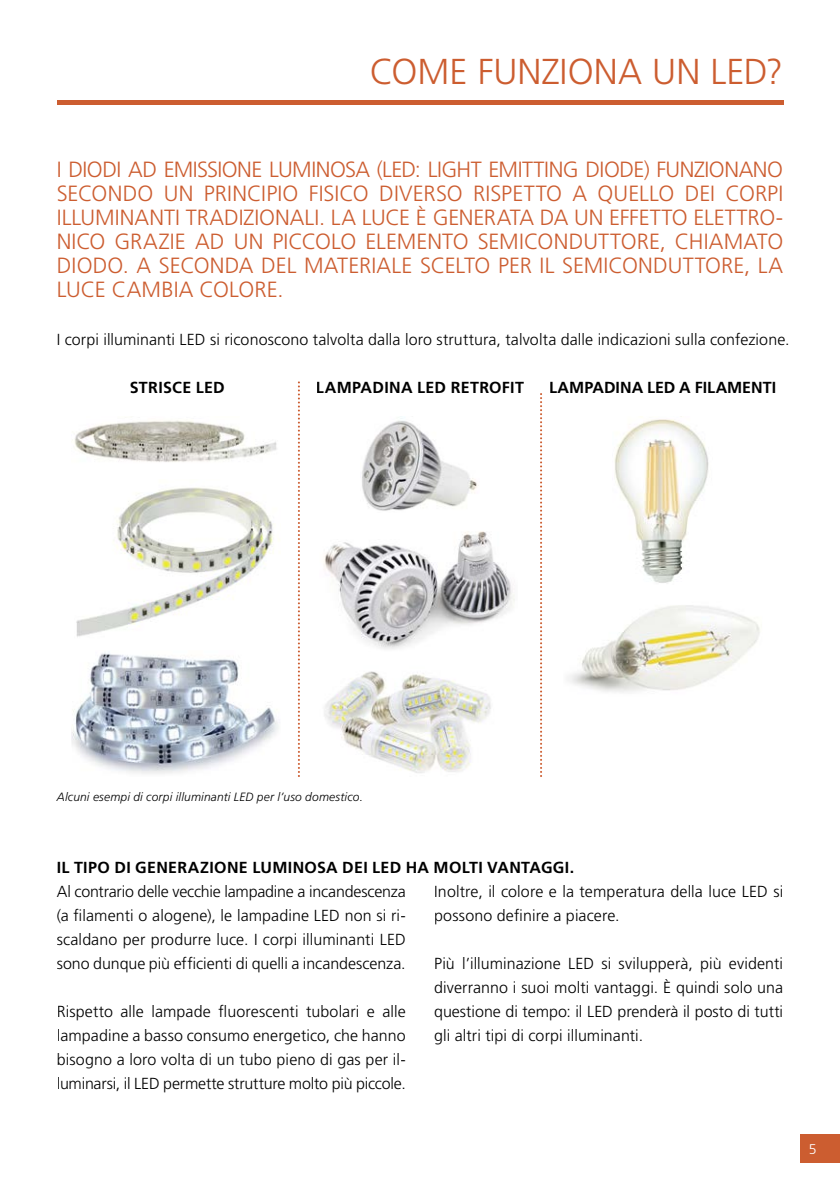
<style>
.page{position:relative;width:840px;height:1191px;background:#fff}
.page>*{position:absolute;margin:0;border:0;box-sizing:border-box;transform-origin:0 0}
.t1{font:300 36px "Frutiger LT Std";color:#cc5d30}
.t2{font:300 22px/24px "Frutiger LT Std";color:#cc5d30;text-align:justify}
.t3{font:300 16px/24px "Frutiger LT Std";color:#000;text-align:justify}
.t4{font:700 16px "Frutiger LT Std";letter-spacing:.02em;color:#000}
.t5{font:700 16px "Frutiger LT Std";color:#000}
.t6{font:300 14px "Frutiger LT Std";color:#fff}
.t7{font:italic 300 12px "Frutiger LT Std";letter-spacing:.015em;color:#000}
</style>
<div class="page">
<div style="left:799px;top:1134px;width:40px;height:28px;background:#cc5d30"></div>
<hr style="left:57px;top:101px;width:725px;height:4px;background:#cc5d30">
<img style="left:74px;top:420px;width:203px;height:42px">
<img style="left:71px;top:653px;width:208px;height:121px">
<img style="left:76px;top:487px;width:198px;height:150px">
<img style="left:324px;top:671px;width:167px;height:102px">
<img style="left:324px;top:531px;width:191px;height:118px">
<img style="left:362px;top:418px;width:115px;height:93px">
<img style="left:614px;top:419px;width:95px;height:164px">
<img style="left:568px;top:605px;width:192px;height:88px">
<svg style="left:298px;top:381px;width:2px;height:396px"></svg>
<svg style="left:540px;top:393px;width:1px;height:384px"></svg>
<h1 class="t1" style="left:370px;top:51px;width:414px">COME FUNZIONA UN LED?</h1>
<p class="t2" style="left:57px;top:157px;width:727px">I DIODI AD EMISSIONE LUMINOSA (LED: LIGHT EMITTING DIODE) FUNZIONANO SECONDO UN PRINCIPIO FISICO DIVERSO RISPETTO A QUELLO DEI CORPI ILLUMINANTI TRADIZIONALI. LA LUCE È GENERATA DA UN EFFETTO ELETTRO-NICO GRAZIE AD UN PICCOLO ELEMENTO SEMICONDUTTORE, CHIAMATO DIODO. A SECONDA DEL MATERIALE SCELTO PER IL SEMICONDUTTORE, LA LUCE CAMBIA COLORE.</p>
<p class="t3" style="left:57px;top:327px;width:734px">I corpi illuminanti LED si riconoscono talvolta dalla loro struttura, talvolta dalle indicazioni sulla confezione.</p>
<p class="t4" style="left:130px;top:378px;width:96px">STRISCE LED</p>
<p class="t4" style="left:316px;top:378px;width:209px">LAMPADINA LED RETROFIT</p>
<p class="t5" style="left:548px;top:378px;width:228px">LAMPADINA LED A FILAMENTI</p>
<p class="t7" style="left:57px;top:790px;width:307px">Alcuni esempi di corpi illuminanti LED per l’uso domestico.</p>
<p class="t4" style="left:57px;top:858px;width:518px">IL TIPO DI GENERAZIONE LUMINOSA DEI LED HA MOLTI VANTAGGI.</p>
<p class="t3" style="left:57px;top:879px;width:350px">Al contrario delle vecchie lampadine a incandescenza (a filamenti o alogene), le lampadine LED non si ri&shy;scaldano per produrre luce. I corpi illuminanti LED sono dunque più efficienti di quelli a incandescenza.</p>
<p class="t3" style="left:57px;top:999px;width:350px">Rispetto alle lampade fluorescenti tubolari e alle lampadine a basso consumo energetico, che hanno bisogno a loro volta di un tubo pieno di gas per il&shy;luminarsi, il LED permette strutture molto più piccole.</p>
<p class="t3" style="left:434px;top:879px;width:350px">Inoltre, il colore e la temperatura della luce LED si possono definire a piacere.</p>
<p class="t3" style="left:434px;top:951px;width:350px">Più l’illuminazione LED si svilupperà, più evidenti diverranno i suoi molti vantaggi. È quindi solo una questione di tempo: il LED prenderà il posto di tutti gli altri tipi di corpi illuminanti.</p>
<p class="t6" style="left:808px;top:1141px;width:9px">5</p>
</div>
